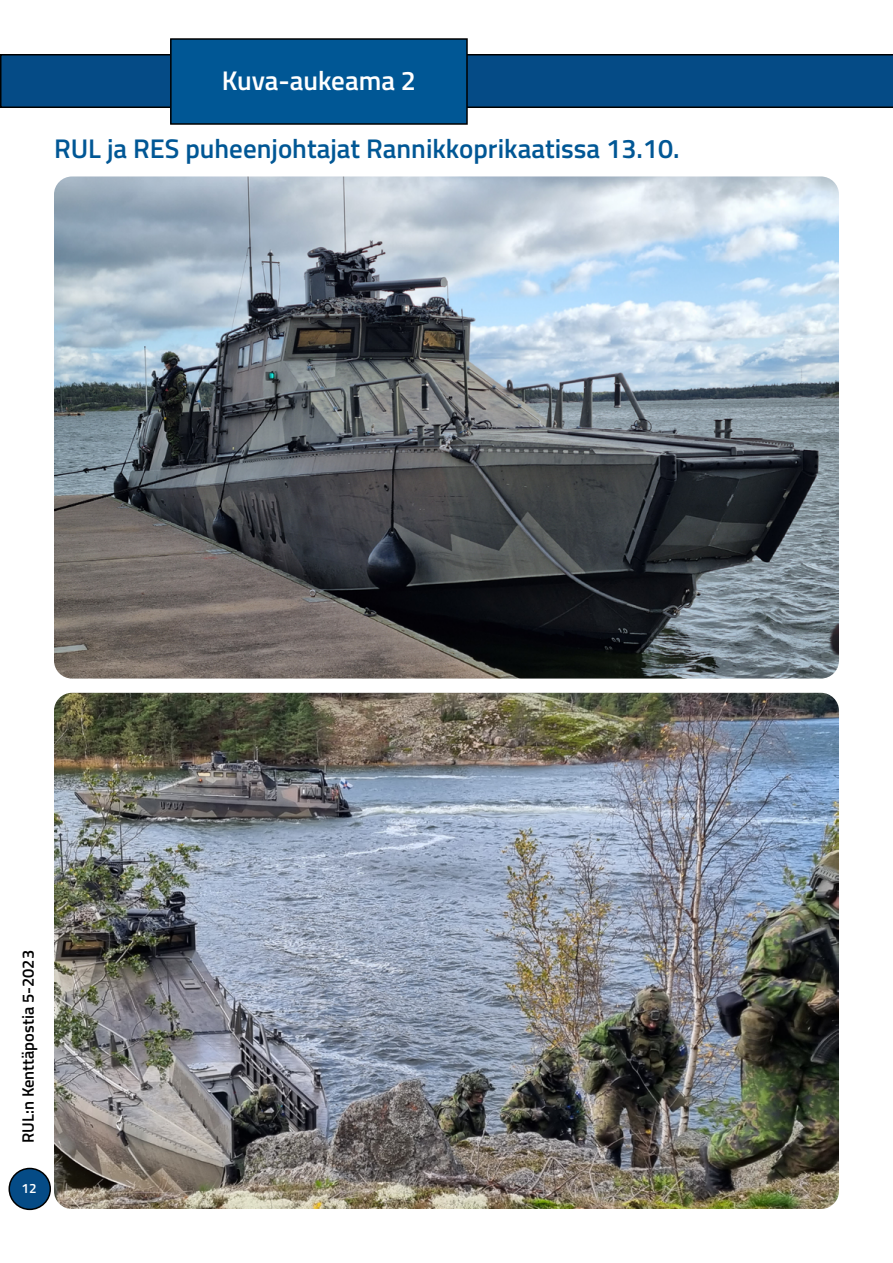
<style>
.page{position:relative;width:893px;height:1263px;background:#fff}
.page>*{position:absolute;margin:0;border:0;box-sizing:border-box;transform-origin:0 0}
.t1{font:600 27px "Titillium";color:#005795}
.t2{font:600 27px "Titillium";color:#fff}
.t3{font:600 16.5px "Titillium";color:#000}
.t4{font:600 13.5px "Titillium";color:#fff}
</style>
<div class="page">
<svg style="left:0;top:54px;width:893px;height:54px;background:#04467e"></svg>
<div style="left:171px;top:39px;width:296px;height:85px;background:#005795"></div>
<div style="left:170px;top:38px;width:298px;height:87px;border:2px solid #000"></div>
<div style="left:9px;top:1168px;width:41px;height:41px;background:#054b86;border-radius:50%"></div>
<div style="left:9px;top:1168px;width:42px;height:42px;border:2px solid #000;border-radius:50%"></div>
<img style="left:54px;top:176px;width:785px;height:502px">
<img style="left:54px;top:693px;width:785px;height:516px">
<p class="t2" style="left:222px;top:60px;width:196px">Kuva-aukeama 2</p>
<p class="t1" style="left:54px;top:129px;width:627px">RUL ja RES puheenjohtajat Rannikkoprikaatissa 13.10.</p>
<p class="t3" style="left:16px;top:1143px;width:194px;rotate:-90deg">RUL:n Kenttäpostia 5-2023</p>
<p class="t4" style="left:21px;top:1178px;width:17px">12</p>
</div>
